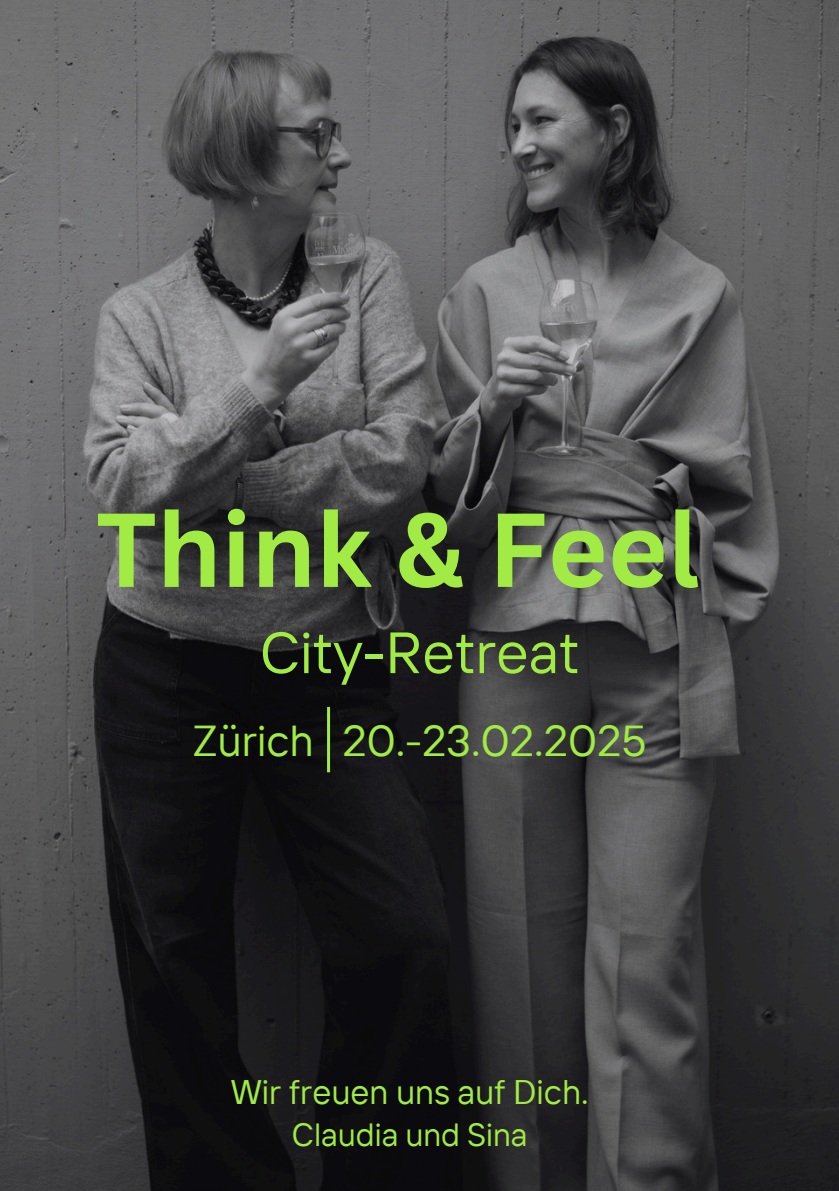
<style>
.page{position:relative;width:839px;height:1191px;background:#fff}
.page>*{position:absolute;margin:0;border:0;box-sizing:border-box;transform-origin:0 0}
.t1{font:700 102.6px "Canva Sans";color:#a1eb44}
.t2{font:58px "TT Interphases";color:#a1eb44}
.t3{font:43.2px "TT Interphases";color:#a1eb44}
.t4{font:34px "TT Interphases";color:#a1eb44}
.t5{font:32px "TT Interphases";color:#a1eb44}
</style>
<div class="page">
<img style="left:0;top:0;width:838px;height:1191px">
<hr style="left:327px;top:707px;width:3px;height:65px;background:#a1eb44">
<p class="t1" style="left:96px;top:477px;width:605px">Think &amp; Feel</p>
<h1 class="t2" style="left:260px;top:615px;width:321px">City-Retreat</h1>
<h2 class="t3" style="left:193px;top:712px;width:455px">Zürich 20.-23.02.2025</h2>
<p class="t4" style="left:231px;top:1070px;width:359px">Wir freuen uns auf Dich.</p>
<h3 class="t5" style="left:292px;top:1114px;width:237px">Claudia und Sina</h3>
</div>
